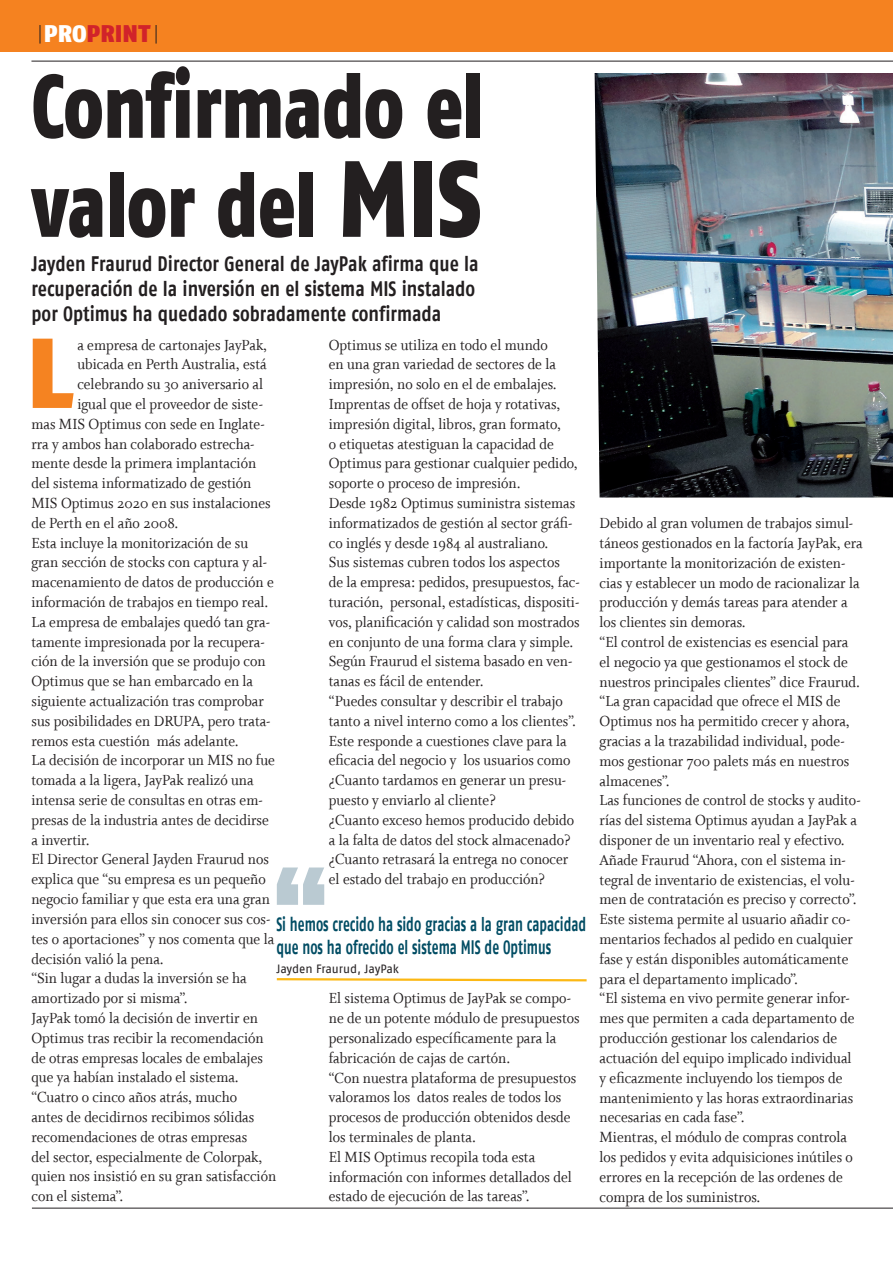
<style>
.page{position:relative;width:893px;height:1263px;background:#fff}
.page>*{position:absolute;margin:0;border:0;box-sizing:border-box;transform-origin:0 0}
.t1{font:900 99px "Fago No";color:#f58321}
.t2{font:900 90px "Fago No";color:#231f20;scale:.75 1}
.t3{font:900 24px "Fago No";color:#d1232a}
.t4{font:700 21px "Fago No";color:#231f20;scale:.82 1}
.t5{font:700 19.5px/23.4px "Fago No";color:#004c63;scale:.66 1}
.texto{font:16.5px/19.8px "Whitman Roman Os F";color:#231f20;scale:.94 1}
.t6{font:12px "Fago No";letter-spacing:-.005em;color:#231f20}
.s1{color:#fff}
.s2{font-size:108px}
</style>
<div class="page">
<img style="left:595px;top:73px;width:298px;height:424px">
<hr style="left:31px;top:61px;width:862px;height:1px;background:#231f20">
<hr style="left:32px;top:1208px;width:861px;height:1px;background:#231f20">
<div style="left:0;top:0;width:893px;height:52px;background:#f58220"></div>
<svg style="left:156px;top:25px;width:1px;height:19px"></svg>
<svg style="left:40px;top:25px;width:1px;height:19px"></svg>
<svg style="left:277px;top:867px;width:47px;height:38px"></svg>
<svg style="left:276px;top:978px;width:311px;height:4px"></svg>
<p class="t3" style="left:44px;top:19px;width:108px"><span class="s1">PRO</span>PRINT</p>
<p class="t2" style="left:31px;top:52px;width:605px">Confirmado el</p>
<p class="t2" style="left:31px;top:151px;width:602px">valor del <span class="s2">MIS</span></p>
<p class="t4" style="left:31px;top:251px;width:547px">Jayden Fraurud Director General de JayPak afirma que la</p>
<p class="t4" style="left:31px;top:277px;width:543px">recuperación de la inversión en el sistema MIS instalado</p>
<p class="t4" style="left:31px;top:302px;width:501px">por Optimus ha quedado sobradamente confirmada</p>
<p class="texto" style="left:77px;top:335px;width:203px">a empresa de cartonajes JayPak,</p>
<p class="texto" style="left:77px;top:355px;width:203px">ubicada en Perth Australia, está</p>
<p class="texto" style="left:77px;top:375px;width:199px">celebrando su 30 aniversario al</p>
<p class="texto" style="left:77px;top:394px;width:199px">igual que el proveedor de siste-</p>
<p class="texto" style="left:31px;top:414px;width:250px">mas MIS Optimus con sede en Inglate-</p>
<p class="texto" style="left:31px;top:434px;width:239px">rra y ambos han colaborado estrecha-</p>
<p class="texto" style="left:31px;top:454px;width:241px">mente desde la primera implantación</p>
<p class="texto" style="left:31px;top:474px;width:235px">del sistema informatizado de gestión</p>
<p class="texto" style="left:31px;top:493px;width:256px">MIS Optimus 2020 en sus instalaciones</p>
<p class="texto" style="left:31px;top:513px;width:158px">de Perth en el año 2008.</p>
<p class="texto" style="left:31px;top:533px;width:259px">Esta incluye la monitorización de su gran sección de stocks con captura y al&shy;macenamiento de datos de producción e información de trabajos en tiempo real.</p>
<p class="texto" style="left:31px;top:612px;width:256px">La empresa de embalajes quedó tan gra&shy;tamente impresionada por la recupera&shy;ción de la inversión que se produjo con Optimus que se han embarcado en la siguiente actualización tras comprobar sus posibilidades en DRUPA, pero trata&shy;remos esta cuestión más adelante.</p>
<p class="texto" style="left:31px;top:751px;width:261px">La decisión de incorporar un MIS no fue tomada a la ligera, JayPak realizó una intensa serie de consultas en otras em&shy;presas de la industria antes de decidirse a invertir.</p>
<p class="texto" style="left:31px;top:850px;width:260px">El Director General Jayden Fraurud nos explica que “su empresa es un pequeño negocio familiar y que esta era una gran inversión para ellos sin conocer sus cos&shy;tes o aportaciones” y nos comenta que la decisión valió la pena.</p>
<p class="texto" style="left:31px;top:969px;width:231px">“Sin lugar a dudas la inversión se ha amortizado por si misma”.</p>
<p class="texto" style="left:31px;top:1008px;width:248px">JayPak tomó la decisión de invertir en Optimus tras recibir la recomendación de otras empresas locales de embalajes que ya habían instalado el sistema.</p>
<p class="texto" style="left:31px;top:1087px;width:262px">“Cuatro o cinco años atrás, mucho<br>antes de decidirnos recibimos sólidas recomendaciones de otras empresas<br>del sector, especialmente de Colorpak, quien nos insistió en su gran satisfacción con el sistema”.</p>
<p class="texto" style="left:329px;top:335px;width:266px">Optimus se utiliza en todo el mundo<br>en una gran variedad de sectores de la impresión, no solo en el de embalajes.<br>Imprentas de offset de hoja y rotativas, impresión digital, libros, gran formato,<br>o etiquetas atestiguan la capacidad de Optimus para gestionar cualquier pedido, soporte o proceso de impresión.</p>
<p class="texto" style="left:329px;top:493px;width:268px">Desde 1982 Optimus suministra sistemas informatizados de gestión al sector gráfi&shy;co inglés y desde 1984 al australiano.<br>Sus sistemas cubren todos los aspectos<br>de la empresa: pedidos, presupuestos, fac&shy;turación, personal, estadísticas, dispositi&shy;vos, planificación y calidad son mostrados en conjunto de una forma clara y simple.</p>
<p class="texto" style="left:329px;top:652px;width:261px">Según Fraurud el sistema basado en ven&shy;tanas es fácil de entender.</p>
<p class="texto" style="left:329px;top:691px;width:264px">“Puedes consultar y describir el trabajo tanto a nivel interno como a los clientes”.</p>
<p class="texto" style="left:329px;top:731px;width:259px">Este responde a cuestiones clave para la eficacia del negocio y los usuarios como ¿Cuanto tardamos en generar un presu&shy;puesto y enviarlo al cliente?</p>
<p class="texto" style="left:329px;top:810px;width:263px">¿Cuanto exceso hemos producido debido a la falta de datos del stock almacenado? ¿Cuanto retrasará la entrega no conocer el estado del trabajo en producción?</p>
<p class="t1" style="left:27px;top:313px;width:49px">L</p>
<p class="t5" style="left:276px;top:912px;width:471px">Si hemos crecido ha sido gracias a la gran capacidad que nos ha ofrecido el sistema MIS de Optimus</p>
<p class="t6" style="left:276px;top:962px;width:124px">Jayden Fraurud, JayPak</p>
<p class="texto" style="left:329px;top:989px;width:268px">El sistema Optimus de JayPak se compo&shy;ne de un potente módulo de presupuestos personalizado específicamente para la fabricación de cajas de cartón.</p>
<p class="texto" style="left:329px;top:1068px;width:265px">“Con nuestra plataforma de presupuestos valoramos los datos reales de todos los procesos de producción obtenidos desde los terminales de planta.</p>
<p class="texto" style="left:329px;top:1147px;width:260px">El MIS Optimus recopila toda esta información con informes detallados del estado de ejecución de las tareas”.</p>
<p class="texto" style="left:600px;top:514px;width:281px">Debido al gran volumen de trabajos simul&shy;táneos gestionados en la factoría JayPak, era importante la monitorización de existen&shy;cias y establecer un modo de racionalizar la producción y demás tareas para atender a los clientes sin demoras.<br>“El control de existencias es esencial para el negocio ya que gestionamos el stock de nuestros principales clientes” dice Fraurud.</p>
<p class="texto" style="left:600px;top:692px;width:268px">“La gran capacidad que ofrece el MIS de Optimus nos ha permitido crecer y ahora, gracias a la trazabilidad individual, pode&shy;mos gestionar 700 palets más en nuestros almacenes”.</p>
<p class="texto" style="left:600px;top:791px;width:280px">Las funciones de control de stocks y audito&shy;rías del sistema Optimus ayudan a JayPak a disponer de un inventario real y efectivo.</p>
<p class="texto" style="left:600px;top:850px;width:275px">Añade Fraurud “Ahora, con el sistema in&shy;tegral de inventario de existencias, el volu&shy;men de contratación es preciso y correcto”.<br>Este sistema permite al usuario añadir co&shy;mentarios fechados al pedido en cualquier fase y están disponibles automáticamente para el departamento implicado”.</p>
<p class="texto" style="left:600px;top:989px;width:273px">“El sistema en vivo permite generar infor&shy;mes que permiten a cada departamento de producción gestionar los calendarios de actuación del equipo implicado individual y eficazmente incluyendo los tiempos de mantenimiento y las horas extraordinarias necesarias en cada fase”.</p>
<p class="texto" style="left:600px;top:1127px;width:271px">Mientras, el módulo de compras controla los pedidos y evita adquisiciones inútiles o errores en la recepción de las ordenes de compra de los suministros.</p>
</div>
